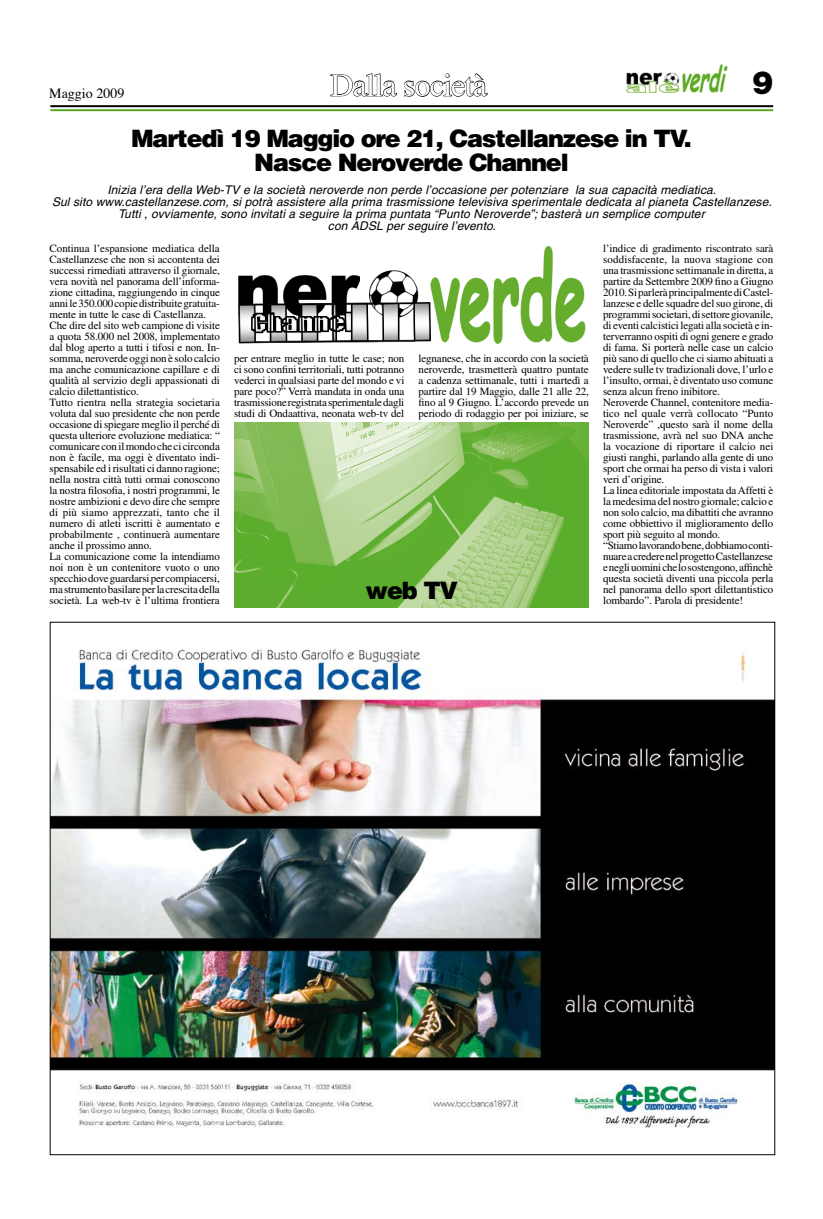
<style>
.page{position:relative;width:823px;height:1219px;background:#fff}
.page>*{position:absolute;margin:0;border:0;box-sizing:border-box;transform-origin:0 0}
.t1{font:32px "Times";letter-spacing:-.025em;color:#fff}
.t2{font:900 32px "Helvetica Neue";color:#000}
.t3{font:900 24px/24px "Helvetica";letter-spacing:-.05em;color:#000;text-align:center}
.t4{font:14px "Times";color:#000}
.t5{font:italic 12px/12px "Helvetica";letter-spacing:.01em;color:#000;text-align:center}
.t6{font:11px/11px "Times LT Std";letter-spacing:-.01em;color:#000}
</style>
<div class="page">
<hr style="left:50px;top:105px;width:722px;height:2px;background:#000">
<hr style="left:50px;top:109px;width:722px;height:2px;background:#58ab27">
<img style="left:626px;top:64px;width:101px;height:29px">
<svg style="left:330px;top:73px;width:67px;height:24px"></svg>
<svg style="left:404px;top:73px;width:83px;height:24px"></svg>
<img style="left:52px;top:648px;width:720px;height:480px">
<img style="left:238px;top:246px;width:348px;height:98px">
<img style="left:234px;top:422px;width:354px;height:186px">
<p class="t4" style="left:49px;top:80px;width:77px">Maggio 2009</p>
<h1 class="t1" style="left:330px;top:55px;width:158px">Dalla società</h1>
<h1 class="t2" style="left:751px;top:63px;width:23px">9</h1>
<h2 class="t3" style="left:131px;top:126px;width:562px">Martedì 19 Maggio ore 21, Castellanzese in TV.<br>Nasce Neroverde Channel</h2>
<p class="t5" style="left:52px;top:184px;width:720px">Inizia l’era della Web-TV e la società neroverde non perde l’occasione per potenziare la sua capacità mediatica.<br>Sul sito www.castellanzese.com, si potrà assistere alla prima trasmissione televisiva sperimentale dedicata al pianeta Castellanzese.<br>Tutti , ovviamente, sono invitati a seguire la prima puntata “Punto Neroverde”; basterà un semplice computer<br>con ADSL per seguire l’evento.</p>
<p class="t6" style="left:50px;top:243px;width:172px">Continua l’espansione mediatica della Castellanzese che non si accontenta dei successi rimediati attraverso il giornale, vera novità nel panorama dell’informa&shy;zione cittadina, raggiungendo in cinque anni le 350.000 copie distribuite gratuita&shy;mente in tutte le case di Castellanza.<br>Che dire del sito web campione di visite a quota 58.000 nel 2008, implementato dal blog aperto a tutti i tifosi e non. In&shy;somma, neroverde oggi non è solo calcio ma anche comunicazione capillare e di qualità al servizio degli appassionati di calcio dilettantistico.<br>Tutto rientra nella strategia societaria voluta dal suo presidente che non perde occasione di spiegare meglio il perché di questa ulteriore evoluzione mediatica: “ comunicare con il mondo che ci circonda non è facile, ma oggi è diventato indi&shy;spensabile ed i risultati ci danno ragione; nella nostra città tutti ormai conoscono la nostra filosofia, i nostri programmi, le nostre ambizioni e devo dire che sempre di più siamo apprezzati, tanto che il numero di atleti iscritti è aumentato e probabilmente , continuerà aumentare anche il prossimo anno.<br>La comunicazione come la intendiamo noi non è un contenitore vuoto o uno specchio dove guardarsi per compiacersi, ma strumento basilare per la crescita della società. La web-tv è l’ultima frontiera</p>
<p class="t6" style="left:234px;top:353px;width:172px;text-align:justify">per entrare meglio in tutte le case; non ci sono confini territoriali, tutti potranno vederci in qualsiasi parte del mondo e vi pare poco?” Verrà mandata in onda una trasmissione registrata sperimentale dagli studi di Ondaattiva, neonata web-tv del</p>
<p class="t6" style="left:418px;top:353px;width:172px;text-align:justify">legnanese, che in accordo con la società neroverde, trasmetterà quattro puntate a cadenza settimanale, tutti i martedì a partire dal 19 Maggio, dalle 21 alle 22, fino al 9 Giugno. L’accordo prevede un periodo di rodaggio per poi iniziare, se</p>
<h2 class="t3" style="left:365px;top:577px;width:94px">web TV</h2>
<p class="t6" style="left:602px;top:243px;width:172px">l’indice di gradimento riscontrato sarà soddisfacente, la nuova stagione con una trasmissione settimanale in diretta, a partire da Settembre 2009 fino a Giugno 2010. Si parlerà principalmente di Castel&shy;lanzese e delle squadre del suo girone, di programmi societari, di settore giovanile, di eventi calcistici legati alla società e in&shy;terverranno ospiti di ogni genere e grado di fama. Si porterà nelle case un calcio più sano di quello che ci siamo abituati a vedere sulle tv tradizionali dove, l’urlo e l’insulto, ormai, è diventato uso comune senza alcun freno inibitore.<br>Neroverde Channel, contenitore media&shy;tico nel quale verrà collocato “Punto Neroverde” ,questo sarà il nome della trasmissione, avrà nel suo DNA anche la vocazione di riportare il calcio nei giusti ranghi, parlando alla gente di uno sport che ormai ha perso di vista i valori veri d’origine.<br>La linea editoriale impostata da Affetti è la medesima del nostro giornale; calcio e non solo calcio, ma dibattiti che avranno come obbiettivo il miglioramento dello sport più seguito al mondo.<br>“Stiamo lavorando bene, dobbiamo conti&shy;nuare a credere nel progetto Castellanzese e negli uomini che lo sostengono, affinchè questa società diventi una piccola perla nel panorama dello sport dilettantistico lombardo”. Parola di presidente!</p>
</div>
